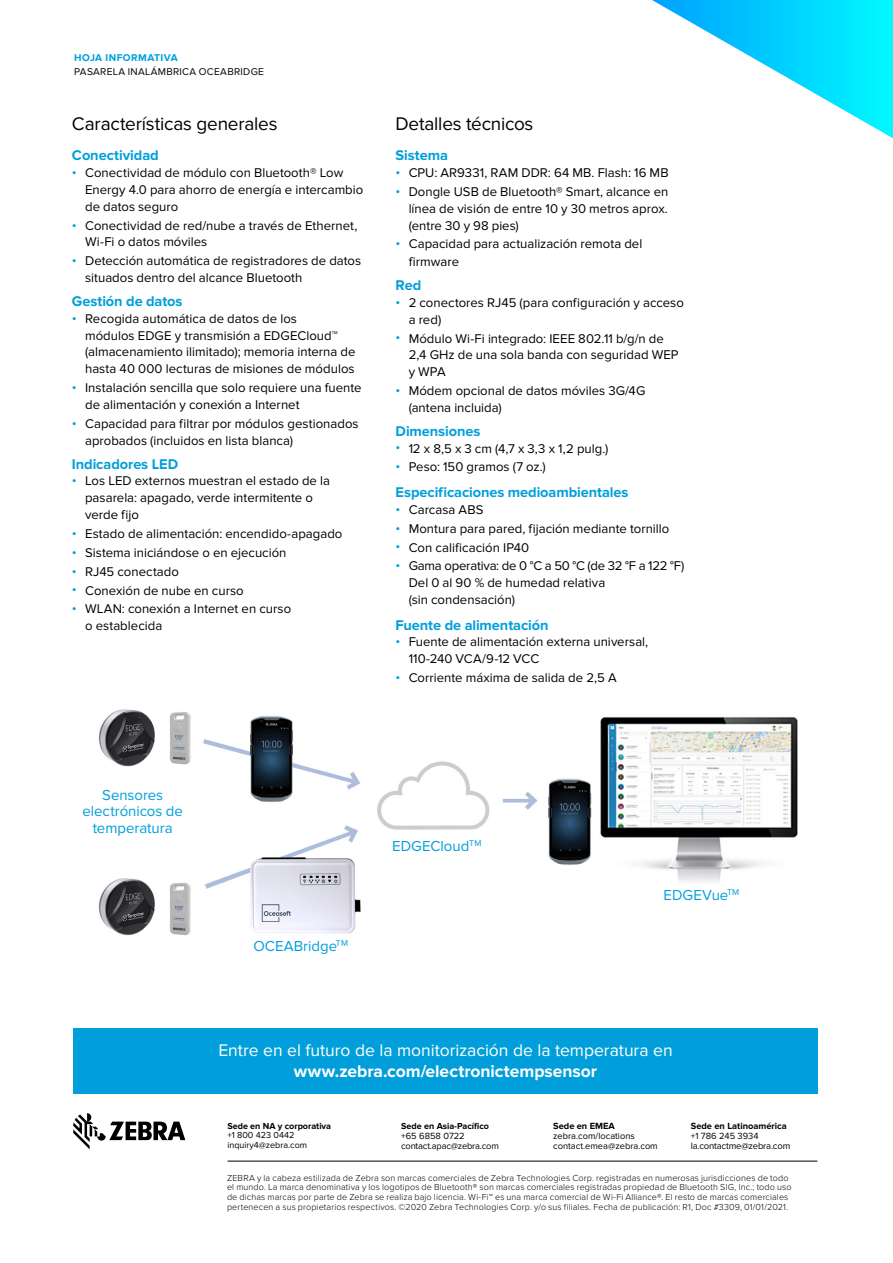
<style>
.page{position:relative;width:893px;height:1263px;background:#fff}
.page>*{position:absolute;margin:0;border:0;box-sizing:border-box;transform-origin:0 0}
.Subhead-1{font:18.9px "Proxima Nova";letter-spacing:-.01em;color:#000}
.CTA-Call_To_Action{font:17.55px/20.4px "Proxima Nova";color:#fff;text-align:center}
.Body{font:15px/16.5px "Proxima Nova";color:#009fdb;text-align:center}
.Body-2{font:700 14.55px "Proxima Nova";letter-spacing:-.005em;color:#009fdb}
.Subhead-2{font:700 14.55px "Proxima Nova";color:#009fdb}
.t1{font:13.2px/16.8px "Proxima Nova";color:#000}
.t2{font:10.2px "Proxima Nova";letter-spacing:.03em;color:#000}
.Collateral_Type{font:700 10.2px "Proxima Nova";letter-spacing:.045em;color:#009fdb}
.t3{font:9.45px "Proxima Nova";letter-spacing:-.02em;color:#000}
.t4{font:9.3px/10.1px "Proxima Nova";color:#000}
.t5{font:9.3px/10.1px "Proxima Nova";letter-spacing:-.02em;color:#000}
.t6{font:700 9.3px "Proxima Nova";color:#000}
.Legal-NALA{font:300 9px/9.8px "Proxima Nova";letter-spacing:.015em;color:#000}
.t7{font:700 9px "Proxima Nova";color:#000}
.t8{font:9px "Proxima Nova";color:#000}
.s1{font-size:13.8px;color:#009fdb}
.s2{font-weight:700}
</style>
<div class="page">
<svg style="left:652px;top:0;width:241px;height:138px"></svg>
<div style="left:73px;top:1028px;width:745px;height:65px;background:#009fdb"></div>
<hr style="left:228px;top:1161px;width:589px;height:1px;background:#000">
<svg style="left:73px;top:1113px;width:112px;height:36px"></svg>
<img style="left:98px;top:709px;width:700px;height:227px">
<div style="left:79px;top:788px;width:107px;height:66px;background:#fff"></div>
<div style="left:382px;top:839px;width:110px;height:27px;background:#fff"></div>
<div style="left:646px;top:888px;width:111px;height:28px;background:#fff"></div>
<p class="Collateral_Type" style="left:74px;top:52px;width:105px">HOJA INFORMATIVA</p>
<p class="t2" style="left:74px;top:66px;width:191px">PASARELA INALÁMBRICA OCEABRIDGE</p>
<p class="Subhead-1" style="left:72px;top:113px;width:207px">Características generales</p>
<p class="Subhead-2" style="left:72px;top:147px;width:88px">Conectividad</p>
<p class="t1" style="left:85px;top:165px;width:280px;text-indent:-13px"><span class="s1">•</span> Conectividad de módulo con Bluetooth® Low<br>Energy 4.0 para ahorro de energía e intercambio de datos seguro</p>
<p class="t1" style="left:85px;top:217px;width:274px;text-indent:-13px"><span class="s1">•</span> Conectividad de red/nube a través de Ethernet,<br>Wi-Fi o datos móviles</p>
<p class="t1" style="left:85px;top:253px;width:278px;text-indent:-13px"><span class="s1">•</span> Detección automática de registradores de datos situados dentro del alcance Bluetooth</p>
<p class="Body-2" style="left:72px;top:293px;width:112px">Gestión de datos</p>
<p class="t1" style="left:85px;top:310px;width:272px;text-indent:-13px"><span class="s1">•</span> Recogida automática de datos de los<br>módulos EDGE y transmisión a EDGECloud™ (almacenamiento ilimitado); memoria interna de hasta 40 000 lecturas de misiones de módulos</p>
<p class="t1" style="left:85px;top:379px;width:278px;text-indent:-13px"><span class="s1">•</span> Instalación sencilla que solo requiere una fuente de alimentación y conexión a Internet</p>
<p class="t1" style="left:85px;top:415px;width:275px;text-indent:-13px"><span class="s1">•</span> Capacidad para filtrar por módulos gestionados aprobados (incluidos en lista blanca)</p>
<p class="Body-2" style="left:72px;top:455px;width:108px">Indicadores LED</p>
<p class="t1" style="left:85px;top:473px;width:246px;text-indent:-13px"><span class="s1">•</span> Los LED externos muestran el estado de la pasarela: apagado, verde intermitente o verde fijo</p>
<p class="t1" style="left:72px;top:525px;width:272px"><span class="s1">•</span> Estado de alimentación: encendido-apagado</p>
<p class="t1" style="left:72px;top:544px;width:216px"><span class="s1">•</span> Sistema iniciándose o en ejecución</p>
<p class="t1" style="left:72px;top:563px;width:109px"><span class="s1">•</span> RJ45 conectado</p>
<p class="t1" style="left:72px;top:582px;width:173px"><span class="s1">•</span> Conexión de nube en curso</p>
<p class="t1" style="left:85px;top:601px;width:208px;text-indent:-13px"><span class="s1">•</span> WLAN: conexión a Internet en curso o establecida</p>
<h1 class="Subhead-1" style="left:396px;top:113px;width:139px">Detalles técnicos</h1>
<p class="Body-2" style="left:396px;top:147px;width:54px">Sistema</p>
<p class="t1" style="left:396px;top:165px;width:275px"><span class="s1">•</span> CPU: AR9331, RAM DDR: 64 MB. Flash: 16 MB</p>
<p class="t1" style="left:409px;top:183px;width:261px;text-align:justify;text-indent:-13px"><span class="s1">•</span> Dongle USB de Bluetooth® Smart, alcance en línea de visión de entre 10 y 30 metros aprox. (entre 30 y 98 pies)</p>
<p class="t1" style="left:409px;top:235px;width:235px;line-height:17.5px;text-indent:-13px"><span class="s1">•</span> Capacidad para actualización remota del firmware</p>
<p class="Body-2" style="left:396px;top:277px;width:27px">Red</p>
<p class="t1" style="left:409px;top:294px;width:277px;text-indent:-13px"><span class="s1">•</span> 2 conectores RJ45 (para configuración y acceso a red)</p>
<p class="t1" style="left:409px;top:330px;width:271px;text-indent:-13px"><span class="s1">•</span> Módulo Wi-Fi integrado: IEEE 802.11 b/g/n de<br>2,4 GHz de una sola banda con seguridad WEP y WPA</p>
<p class="t1" style="left:409px;top:382px;width:238px;text-indent:-13px"><span class="s1">•</span> Módem opcional de datos móviles 3G/4G (antena incluida)</p>
<p class="Body-2" style="left:396px;top:423px;width:86px">Dimensiones</p>
<p class="t1" style="left:396px;top:440px;width:215px"><span class="s1">•</span> 12 x 8,5 x 3 cm (4,7 x 3,3 x 1,2 pulg.)</p>
<p class="t1" style="left:396px;top:459px;width:152px"><span class="s1">•</span> Peso: 150 gramos (7 oz.)</p>
<p class="Body-2" style="left:396px;top:484px;width:234px">Especificaciones medioambientales</p>
<p class="t1" style="left:396px;top:501px;width:89px"><span class="s1">•</span> Carcasa ABS</p>
<p class="t1" style="left:396px;top:520px;width:275px"><span class="s1">•</span> Montura para pared, fijación mediante tornillo</p>
<p class="t1" style="left:396px;top:539px;width:135px"><span class="s1">•</span> Con calificación IP40</p>
<p class="t1" style="left:409px;top:558px;width:277px;text-indent:-13px"><span class="s1">•</span> Gama operativa: de 0 °C a 50 °C (de 32 °F a 122 °F)<br>Del 0 al 90 % de humedad relativa<br>(sin condensación)</p>
<p class="Body-2" style="left:396px;top:616px;width:154px">Fuente de alimentación</p>
<p class="t1" style="left:409px;top:634px;width:241px;text-indent:-13px"><span class="s1">•</span> Fuente de alimentación externa universal,<br>110-240 VCA/9-12 VCC</p>
<p class="t1" style="left:396px;top:669px;width:223px"><span class="s1">•</span> Corriente máxima de salida de 2,5 A</p>
<p class="Body" style="left:82px;top:787px;width:102px">Sensores electrónicos de temperatura</p>
<p class="Body" style="left:253px;top:938px;width:96px">OCEABridge<sup>TM</sup></p>
<p class="Body" style="left:392px;top:837px;width:91px">EDGECloud<sup>TM</sup></p>
<p class="Body" style="left:664px;top:887px;width:77px">EDGEVue<sup>TM</sup></p>
<p class="CTA-Call_To_Action" style="left:218px;top:1040px;width:456px">Entre en el futuro de la monitorización de la temperatura en <span class="s2">www.zebra.com/electronictempsensor</span></p>
<p class="t7" style="left:227px;top:1120px;width:105px">Sede en NA y corporativa</p>
<p class="t8" style="left:227px;top:1130px;width:69px">+1 800 423 0442</p>
<p class="t8" style="left:227px;top:1140px;width:81px">inquiry4@zebra.com</p>
<p class="t7" style="left:401px;top:1120px;width:89px">Sede en Asia-Pacífico</p>
<p class="t5" style="left:401px;top:1131px;width:99px">+65 6858 0722 contact.apac@zebra.com</p>
<p class="t6" style="left:553px;top:1120px;width:63px">Sede en EMEA</p>
<p class="t4" style="left:553px;top:1131px;width:106px">zebra.com/locations contact.emea@zebra.com</p>
<p class="t6" style="left:691px;top:1120px;width:98px">Sede en Latinoamérica</p>
<p class="t4" style="left:691px;top:1131px;width:69px">+1 786 245 3934</p>
<p class="t3" style="left:691px;top:1140px;width:101px">la.contactme@zebra.com</p>
<p class="Legal-NALA" style="left:227px;top:1173px;width:566px">ZEBRA y la cabeza estilizada de Zebra son marcas comerciales de Zebra Technologies Corp. registradas en numerosas jurisdicciones de todo el mundo. La marca denominativa y los logotipos de Bluetooth® son marcas comerciales registradas propiedad de Bluetooth SIG, Inc.; todo uso de dichas marcas por parte de Zebra se realiza bajo licencia. Wi-Fi™ es una marca comercial de Wi-Fi Alliance®. El resto de marcas comerciales pertenecen a sus propietarios respectivos. ©2020 Zebra Technologies Corp. y/o sus filiales. Fecha de publicación: R1, Doc #3309, 01/01/2021.</p>
</div>
